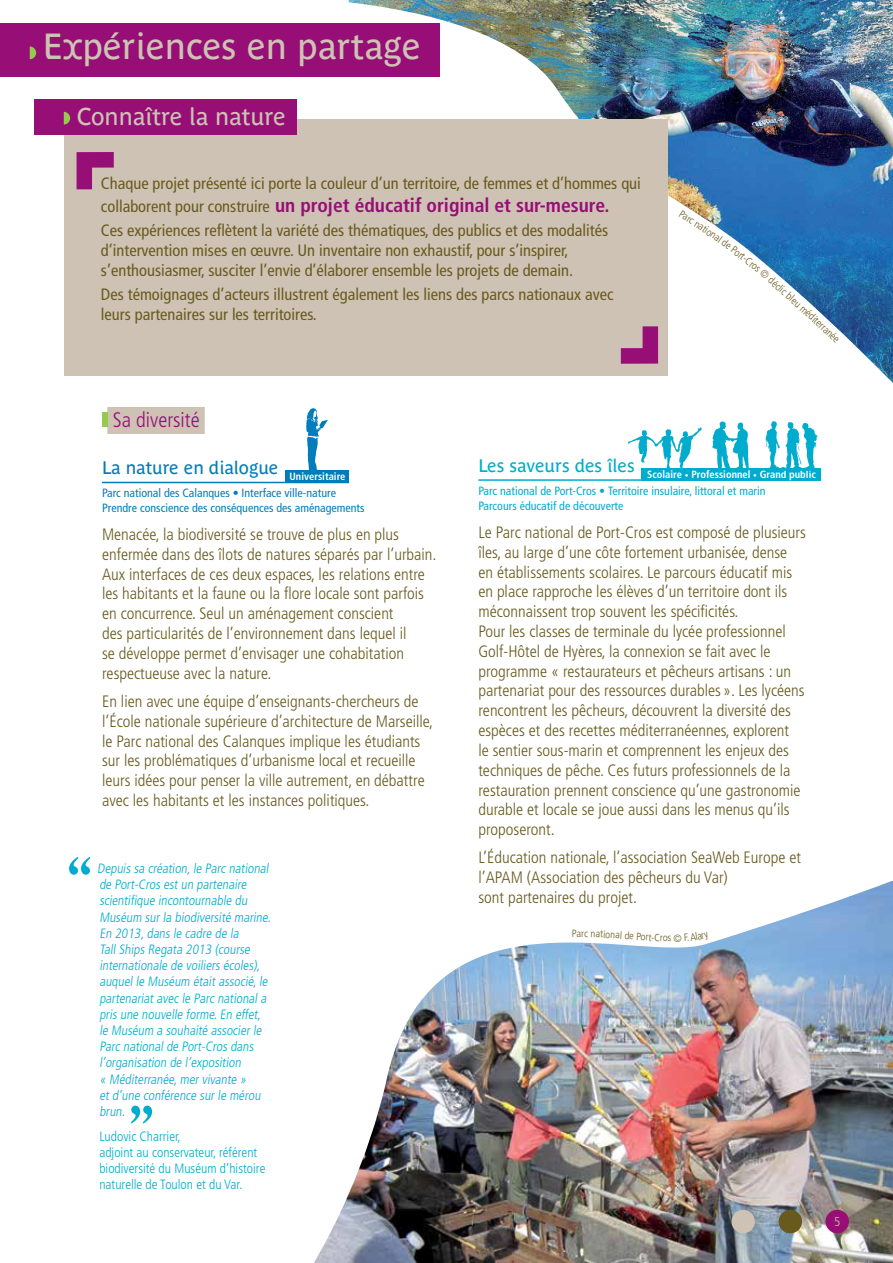
<style>
.page{position:relative;width:893px;height:1263px;background:#fff}
.page>*{position:absolute;margin:0;border:0;box-sizing:border-box;transform-origin:0 0}
.t1{font:36px "Parisine Plus Std";color:#cec2b4}
.t2{font:24px "Parisine Plus Std";color:#cec2b4}
.t3{font:300 condensed 21px "Frutiger LT Std";color:#960e76}
.t4{font:700 condensed 19.5px "Frutiger LT Std";color:#960e76}
.t5{font:18px "Parisine Plus Std";color:#007dba}
.t6{font:18px "Parisine Plus Std";color:#00accd}
.t7{font:300 condensed 16.5px/19.8px "Frutiger LT Std";color:#685a1d}
.t8{font:condensed 16.5px/19.8px "Frutiger LT Std";color:#685a1d}
.t9{font:300 condensed 13.5px/16.2px "Frutiger LT Std";color:#00accd}
.t10{font:300 condensed 12.9px "Frutiger LT Std";color:#cec2b4}
.t11{font:condensed 12px/14.4px "Frutiger LT Std";color:#007dba}
.t12{font:condensed 12px/14.4px "Frutiger LT Std";color:#00accd}
.t13{font:700 condensed 10.5px "Frutiger LT Std";color:#fff}
.t14{font:300 condensed 10.5px "Frutiger LT Std";color:#685a1d}
.s1{font-weight:400;font-size:16.5px;color:#685a1d}
.s2{font-size:7.5px}
</style>
<div class="page">
<img style="left:349px;top:0;width:544px;height:383px">
<div style="left:64px;top:119px;width:604px;height:257px;background:#cec2b4"></div>
<svg style="left:77px;top:152px;width:37px;height:37px"></svg>
<svg style="left:621px;top:326px;width:37px;height:38px"></svg>
<div style="left:107px;top:407px;width:98px;height:27px;background:#cec2b4"></div>
<div style="left:102px;top:412px;width:5px;height:15px;background:#96ca4f"></div>
<div style="left:34px;top:100px;width:263px;height:35px;background:#960e76"></div>
<svg style="left:64px;top:112px;width:6px;height:13px"></svg>
<svg style="left:306px;top:408px;width:22px;height:62px"></svg>
<div style="left:286px;top:470px;width:63px;height:13px;background:#007dba"></div>
<hr style="left:102px;top:482px;width:247px;height:1px;background:#007dba">
<img style="left:314px;top:881px;width:579px;height:382px">
<div style="left:642px;top:468px;width:179px;height:13px;background:#00accd"></div>
<hr style="left:478px;top:479px;width:238px;height:2px;background:#00accd">
<svg style="left:628px;top:427px;width:74px;height:44px"></svg>
<svg style="left:712px;top:421px;width:37px;height:47px"></svg>
<svg style="left:765px;top:421px;width:53px;height:47px"></svg>
<div style="left:0;top:23px;width:439px;height:54px;background:#960e76"></div>
<svg style="left:30px;top:46px;width:6px;height:13px"></svg>
<svg style="left:69px;top:857px;width:21px;height:18px"></svg>
<svg style="left:131px;top:1106px;width:21px;height:17px"></svg>
<div style="left:825px;top:1210px;width:24px;height:23px;background:#960e76;border-radius:50%"></div>
<div style="left:779px;top:1210px;width:23px;height:23px;background:#685a1d;border-radius:50%"></div>
<div style="left:731px;top:1210px;width:24px;height:23px;background:#cec2b4;border-radius:50%"></div>
<svg style="left:679px;top:210px;width:9px;height:10px"></svg>
<svg style="left:714px;top:235px;width:32px;height:25px"></svg>
<svg style="left:829px;top:332px;width:10px;height:11px"></svg>
<svg style="left:573px;top:929px;width:22px;height:8px"></svg>
<svg style="left:649px;top:932px;width:60px;height:10px"></svg>
<h1 class="t1" style="left:43px;top:26px;width:379px">Expériences en partage</h1>
<h2 class="t2" style="left:77px;top:102px;width:210px">Connaître la nature</h2>
<p class="t8" style="left:101px;top:173px;width:541px">Chaque projet présenté ici porte la couleur d’un territoire, de femmes et d’hommes qui</p>
<p class="t4" style="left:101px;top:194px;width:510px"><span class="s1">collaborent pour construire</span> un projet éducatif original et sur-mesure.</p>
<p class="t8" style="left:101px;top:221px;width:509px">Ces expériences reflètent la variété des thématiques, des publics et des modalités d’intervention mises en œuvre. Un inventaire non exhaustif, pour s’inspirer, s’enthousiasmer, susciter l’envie d’élaborer ensemble les projets de demain.</p>
<p class="t8" style="left:101px;top:284px;width:514px">Des témoignages d’acteurs illustrent également les liens des parcs nationaux avec leurs partenaires sur les territoires.</p>
<p class="t14" style="left:691px;top:213px;width:20px;rotate:33deg">rc na</p>
<p class="t14" style="left:707px;top:223px;width:16px;rotate:34deg">tion</p>
<p class="t14" style="left:750px;top:255px;width:29px;rotate:40deg">Cros ©</p>
<p class="t14" style="left:774px;top:274px;width:23px;rotate:41deg">déclic</p>
<p class="t14" style="left:792px;top:290px;width:32px;rotate:42deg">bleu mé</p>
<p class="t14" style="left:814px;top:310px;width:31px;rotate:43deg">diterran</p>
<p class="t3" style="left:113px;top:408px;width:88px">Sa diversité</p>
<p class="t5" style="left:102px;top:458px;width:178px">La nature en dialogue</p>
<p class="t11" style="left:102px;top:486px;width:264px">Parc national des Calanques • Interface ville-nature<br>Prendre conscience des conséquences des aménagements</p>
<p class="t7" style="left:102px;top:525px;width:336px">Menacée, la biodiversité se trouve de plus en plus enfermée dans des îlots de natures séparés par l’urbain.<br>Aux interfaces de ces deux espaces, les relations entre les habitants et la faune ou la flore locale sont parfois en concurrence. Seul un aménagement conscient<br>des particularités de l’environnement dans lequel il<br>se développe permet d’envisager une cohabitation respectueuse avec la nature.</p>
<p class="t7" style="left:102px;top:691px;width:333px">En lien avec une équipe d’enseignants-chercheurs de l’École nationale supérieure d’architecture de Marseille, le Parc national des Calanques implique les étudiants sur les problématiques d’urbanisme local et recueille leurs idées pour penser la ville autrement, en débattre avec les habitants et les instances politiques.</p>
<p class="t13" style="left:290px;top:470px;width:58px">Universitaire</p>
<p class="t9" style="left:97px;top:860px;width:177px">Depuis sa création,le Parc national de Port-Cros est un partenaire scientifique incontournable du<br>Muséum sur la biodiversité marine.<br>En 2013,dans le cadre de la<br>Tall Ships Regata 2013 (course internationale de voiliers écoles), auquel le Muséum était associé,le partenariat avec le Parc national a pris une nouvelle forme.En effet, le Muséum a souhaité associer le<br>Parc national de Port-Cros dans l’organisation de l’exposition<br>« Méditerranée,mer vivante »<br>et d’une conférence sur le mérou brun.</p>
<p class="t9" style="left:99px;top:1128px;width:168px">Ludovic Charrier,<br>adjoint au conservateur, référent biodiversité du Muséum d’histoire naturelle de Toulon et du Var.</p>
<p class="t6" style="left:478px;top:456px;width:158px">Les saveurs des îles</p>
<p class="t12" style="left:478px;top:484px;width:289px">Parc national de Port-Cros • Territoire insulaire, littoral et marin<br>Parcours éducatif de découverte</p>
<p class="t7" style="left:478px;top:523px;width:329px">Le Parc national de Port-Cros est composé de plusieurs îles, au large d’une côte fortement urbanisée, dense en établissements scolaires. Le parcours éducatif mis en place rapproche les élèves d’un territoire dont ils méconnaissent trop souvent les spécificités.<br>Pour les classes de terminale du lycée professionnel Golf-Hôtel de Hyères, la connexion se fait avec le programme « restaurateurs et pêcheurs artisans : un partenariat pour des ressources durables ». Les lycéens rencontrent les pêcheurs, découvrent la diversité des espèces et des recettes méditerranéennes, explorent<br>le sentier sous-marin et comprennent les enjeux des techniques de pêche. Ces futurs professionnels de la restauration prennent conscience qu’une gastronomie durable et locale se joue aussi dans les menus qu’ils proposeront.</p>
<p class="t7" style="left:478px;top:848px;width:324px">L’Éducation nationale, l’association SeaWeb Europe et l’APAM (Association des pêcheurs du Var)<br>sont partenaires du projet.</p>
<p class="t13" style="left:647px;top:468px;width:170px">Scolaire <span class="s2">•</span> Professionnel <span class="s2">•</span> Grand public</p>
<p class="t14" style="left:596px;top:927px;width:16px;rotate:3deg">atio</p>
<p class="t14" style="left:611px;top:928px;width:40px;rotate:4deg">nal de Por</p>
<p class="t10" style="left:834px;top:1214px;width:8px">5</p>
</div>
